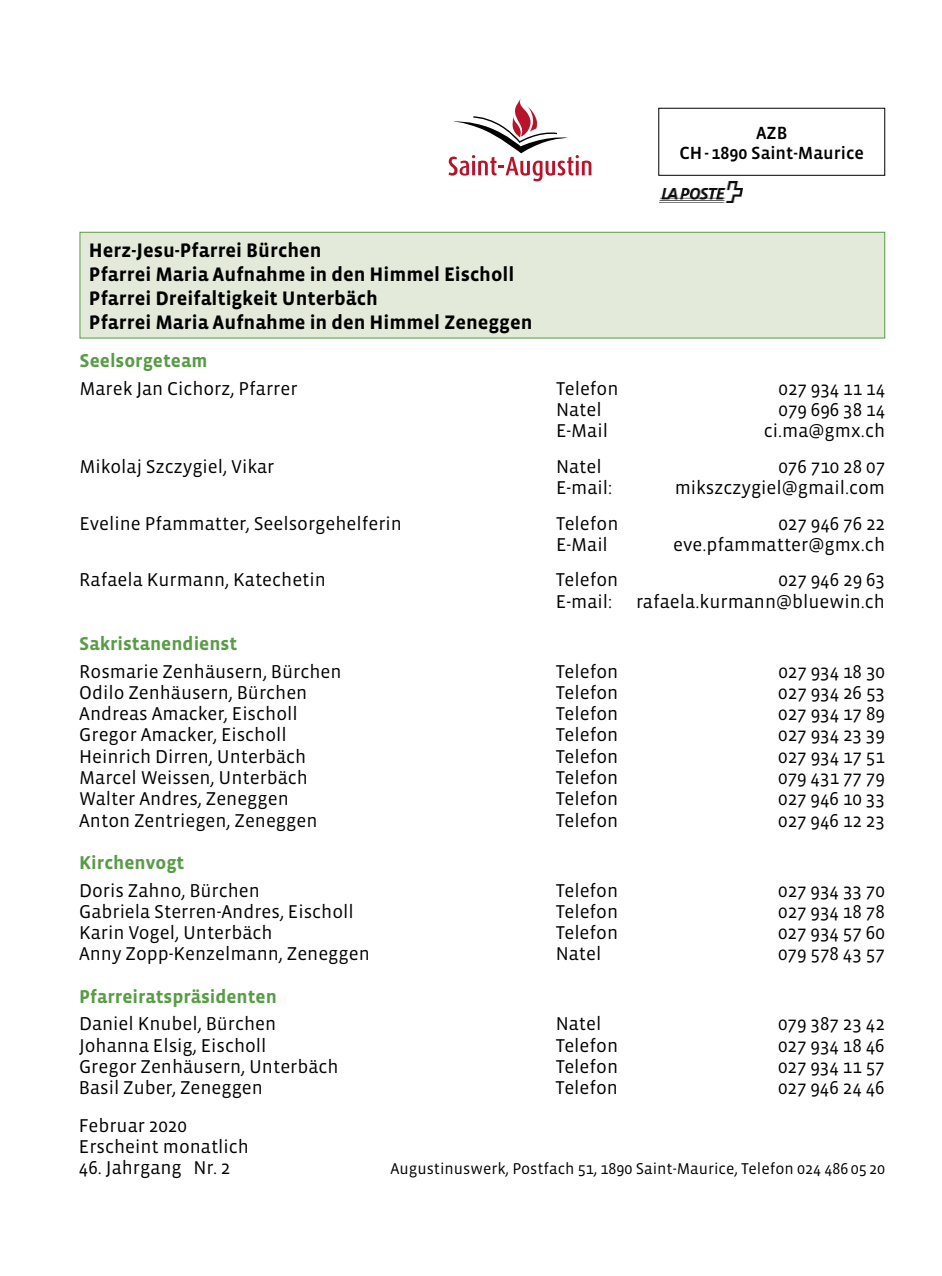
<style>
.page{position:relative;width:942px;height:1276px;background:#fff}
.page>*{position:absolute;margin:0;border:0;box-sizing:border-box;transform-origin:0 0}
.t1{font:700 20px/24px "Vista Sans";color:#000}
.t2{font:19px/21.2px "Vista Sans";color:#000}
.t3{font:700 19px "Vista Sans";color:#589c46}
.t4{font:18px/20px "Vista Sans Med";color:#000;text-align:center}
.t5{font:16px "Vista Sans";color:#000}
</style>
<div class="page">
<div style="left:80px;top:232px;width:804px;height:106px;background:#e3eada"></div>
<div style="left:79px;top:232px;width:805px;height:106px;border:1px solid #589c46"></div>
<div style="left:658px;top:108px;width:226px;height:68px;border:1px solid #000"></div>
<img style="left:659px;top:182px;width:83px;height:21px">
<svg style="left:448px;top:98px;width:143px;height:83px"></svg>
<p class="t1" style="left:89px;top:239px;width:445px">Herz-Jesu-Pfarrei Bürchen<br>Pfarrei Maria Aufnahme in den Himmel Eischoll Pfarrei Dreifaltigkeit Unterbäch<br>Pfarrei Maria Aufnahme in den Himmel Zeneggen</p>
<p class="t4" style="left:679px;top:123px;width:186px">AZB<br>CH - 1890 Saint-Maurice</p>
<p class="t3" style="left:79px;top:351px;width:129px">Seelsorgeteam</p>
<p class="t2" style="left:79px;top:378px;width:219px">Marek Jan Cichorz, Pfarrer</p>
<p class="t2" style="left:556px;top:378px;width:64px">Telefon</p>
<p class="t2" style="left:778px;top:378px;width:108px">027 934 11 14</p>
<p class="t2" style="left:556px;top:399px;width:47px">Natel</p>
<p class="t2" style="left:778px;top:399px;width:108px">079 696 38 14</p>
<p class="t2" style="left:556px;top:420px;width:53px">E-Mail</p>
<p class="t2" style="left:763px;top:420px;width:123px">ci.ma@gmx.ch</p>
<p class="t2" style="left:79px;top:456px;width:196px">Mikolaj Szczygiel, Vikar</p>
<p class="t2" style="left:556px;top:456px;width:47px">Natel</p>
<p class="t2" style="left:778px;top:456px;width:108px">076 710 28 07</p>
<p class="t2" style="left:556px;top:477px;width:58px">E-mail:</p>
<p class="t2" style="left:674px;top:477px;width:212px">mikszczygiel@gmail.com</p>
<p class="t2" style="left:79px;top:513px;width:324px">Eveline Pfammatter, Seelsorgehelferin</p>
<p class="t2" style="left:555px;top:513px;width:64px">Telefon</p>
<p class="t2" style="left:778px;top:513px;width:108px">027 946 76 22</p>
<p class="t2" style="left:555px;top:534px;width:53px">E-Mail</p>
<p class="t2" style="left:672px;top:534px;width:213px">eve.pfammatter@gmx.ch</p>
<p class="t2" style="left:79px;top:570px;width:248px">Rafaela Kurmann, Katechetin</p>
<p class="t2" style="left:555px;top:570px;width:64px">Telefon</p>
<p class="t2" style="left:778px;top:570px;width:108px">027 946 29 63</p>
<p class="t2" style="left:555px;top:591px;width:58px">E-mail:</p>
<p class="t2" style="left:635px;top:591px;width:250px">rafaela.kurmann@bluewin.ch</p>
<p class="t3" style="left:79px;top:634px;width:159px">Sakristanendienst</p>
<p class="t2" style="left:79px;top:661px;width:264px">Rosmarie Zenhäusern, Bürchen</p>
<p class="t2" style="left:555px;top:661px;width:64px">Telefon</p>
<p class="t2" style="left:778px;top:661px;width:108px">027 934 18 30</p>
<p class="t2" style="left:79px;top:682px;width:229px">Odilo Zenhäusern, Bürchen</p>
<p class="t2" style="left:555px;top:682px;width:64px">Telefon</p>
<p class="t2" style="left:778px;top:682px;width:108px">027 934 26 53</p>
<p class="t2" style="left:79px;top:703px;width:220px">Andreas Amacker, Eischoll</p>
<p class="t2" style="left:555px;top:703px;width:64px">Telefon</p>
<p class="t2" style="left:778px;top:703px;width:108px">027 934 17 89</p>
<p class="t2" style="left:79px;top:725px;width:209px">Gregor Amacker, Eischoll</p>
<p class="t2" style="left:555px;top:725px;width:64px">Telefon</p>
<p class="t2" style="left:778px;top:725px;width:108px">027 934 23 39</p>
<p class="t2" style="left:79px;top:746px;width:229px">Heinrich Dirren, Unterbäch</p>
<p class="t2" style="left:555px;top:746px;width:64px">Telefon</p>
<p class="t2" style="left:778px;top:746px;width:108px">027 934 17 51</p>
<p class="t2" style="left:79px;top:767px;width:230px">Marcel Weissen, Unterbäch</p>
<p class="t2" style="left:555px;top:767px;width:64px">Telefon</p>
<p class="t2" style="left:778px;top:767px;width:108px">079 431 77 79</p>
<p class="t2" style="left:79px;top:788px;width:211px">Walter Andres, Zeneggen</p>
<p class="t2" style="left:555px;top:788px;width:64px">Telefon</p>
<p class="t2" style="left:777px;top:788px;width:108px">027 946 10 33</p>
<p class="t2" style="left:79px;top:810px;width:240px">Anton Zentriegen, Zeneggen</p>
<p class="t2" style="left:555px;top:810px;width:64px">Telefon</p>
<p class="t2" style="left:777px;top:810px;width:108px">027 946 12 23</p>
<p class="t3" style="left:79px;top:853px;width:107px">Kirchenvogt</p>
<p class="t2" style="left:79px;top:880px;width:182px">Doris Zahno, Bürchen</p>
<p class="t2" style="left:555px;top:880px;width:64px">Telefon</p>
<p class="t2" style="left:777px;top:880px;width:108px">027 934 33 70</p>
<p class="t2" style="left:79px;top:901px;width:276px">Gabriela Sterren-Andres, Eischoll</p>
<p class="t2" style="left:555px;top:901px;width:64px">Telefon</p>
<p class="t2" style="left:777px;top:901px;width:108px">027 934 18 78</p>
<p class="t2" style="left:79px;top:922px;width:195px">Karin Vogel, Unterbäch</p>
<p class="t2" style="left:555px;top:922px;width:64px">Telefon</p>
<p class="t2" style="left:777px;top:922px;width:108px">027 934 57 60</p>
<p class="t2" style="left:79px;top:944px;width:292px">Anny Zopp-Kenzelmann, Zeneggen</p>
<p class="t2" style="left:555px;top:944px;width:47px">Natel</p>
<p class="t2" style="left:777px;top:944px;width:108px">079 578 43 57</p>
<p class="t3" style="left:79px;top:987px;width:199px">Pfarreiratspräsidenten</p>
<p class="t2" style="left:79px;top:1014px;width:199px">Daniel Knubel, Bürchen</p>
<p class="t2" style="left:555px;top:1014px;width:47px">Natel</p>
<p class="t2" style="left:777px;top:1014px;width:108px">079 387 23 42</p>
<p class="t2" style="left:79px;top:1035px;width:189px">Johanna Elsig, Eischoll</p>
<p class="t2" style="left:555px;top:1035px;width:64px">Telefon</p>
<p class="t2" style="left:777px;top:1035px;width:108px">027 934 18 46</p>
<p class="t2" style="left:79px;top:1056px;width:261px">Gregor Zenhäusern, Unterbäch</p>
<p class="t2" style="left:555px;top:1056px;width:64px">Telefon</p>
<p class="t2" style="left:777px;top:1056px;width:108px">027 934 11 57</p>
<p class="t2" style="left:79px;top:1077px;width:185px">Basil Zuber, Zeneggen</p>
<p class="t2" style="left:555px;top:1077px;width:64px">Telefon</p>
<p class="t2" style="left:777px;top:1077px;width:108px">027 946 24 46</p>
<p class="t2" style="left:79px;top:1115px;width:171px">Februar 2020<br>Erscheint monatlich</p>
<p class="t2" style="left:79px;top:1157px;width:153px">46. Jahrgang Nr. 2</p>
<p class="t5" style="left:390px;top:1161px;width:496px">Augustinuswerk, Postfach 51, 1890 Saint-Maurice, Telefon 024 486 05 20</p>
</div>
